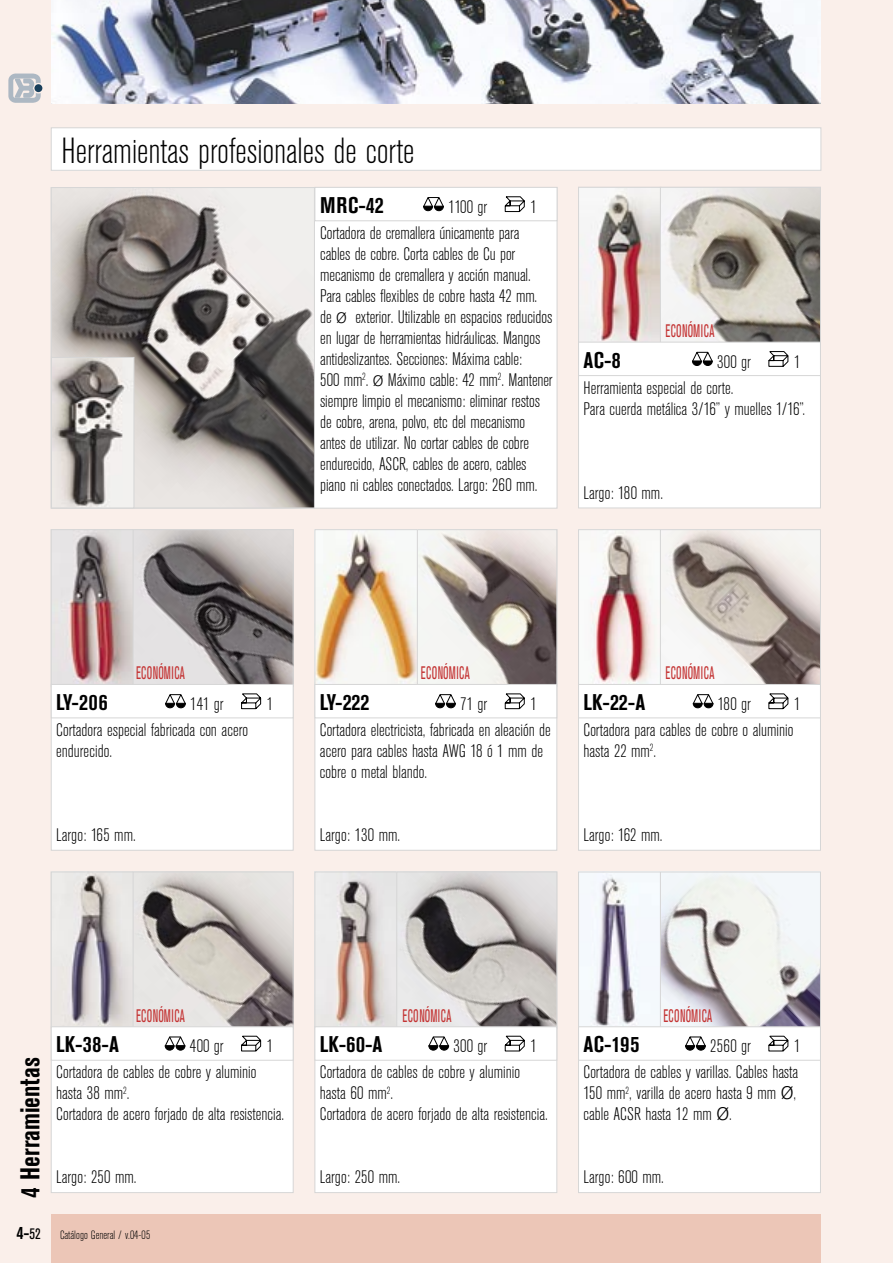
<style>
.page{position:relative;width:893px;height:1263px;background:#faefea}
.page>*{position:absolute;margin:0;border:0;box-sizing:border-box;transform-origin:0 0}
.Título{font:300 condensed 36px "Akzidenz Grotesk BE";color:#000}
.t1{font:700 condensed 27px "Akzidenz Grotesk BE";color:#000}
.datos{font:700 condensed 22.5px "Akzidenz Grotesk BE";letter-spacing:.01em;color:#000}
.datos-2{font:300 condensed 18px/21px "Akzidenz Grotesk BE";color:#000}
.rojo{font:condensed 18px "Akzidenz Grotesk BE";letter-spacing:.02em;color:#c43434;scale:.7 1}
.t2{font:700 condensed 18px "Akzidenz Grotesk BE";color:#000}
.t3{font:300 condensed 12px "Akzidenz Grotesk BE";color:#000}
.s1{font-stretch:normal;font-size:15px}
.s2{font-stretch:normal}
.s3{font-weight:400;font-size:15px}
</style>
<div class="page">
<div style="left:51px;top:1214px;width:770px;height:49px;background:#ecc6b7"></div>
<img style="left:51px;top:0;width:770px;height:103px">
<svg style="left:8px;top:73px;width:33px;height:30px"></svg>
<div style="left:51px;top:128px;width:770px;height:42px;background:#fff"></div>
<div style="left:51px;top:128px;width:770px;height:43px;border:1px solid #d6d6d6"></div>
<div style="left:51px;top:188px;width:506px;height:320px;background:#fff"></div>
<img style="left:53px;top:189px;width:260px;height:317px">
<div style="left:51px;top:187px;width:264px;height:321px;border:1px solid #d6d6d6"></div>
<svg style="left:423px;top:197px;width:21px;height:14px"></svg>
<svg style="left:504px;top:196px;width:21px;height:16px"></svg>
<div style="left:315px;top:187px;width:242px;height:34px;border:1px solid #d6d6d6"></div>
<img style="left:53px;top:359px;width:79px;height:147px">
<div style="left:51px;top:357px;width:83px;height:151px;border:1px solid #d6d6d6"></div>
<div style="left:578px;top:187px;width:242px;height:321px;background:#fff"></div>
<img style="left:580px;top:189px;width:79px;height:153px">
<div style="left:578px;top:187px;width:83px;height:157px;border:1px solid #d6d6d6"></div>
<svg style="left:662px;top:189px;width:157px;height:153px"></svg>
<div style="left:660px;top:187px;width:161px;height:157px;border:1px solid #d6d6d6"></div>
<svg style="left:692px;top:351px;width:21px;height:15px"></svg>
<svg style="left:768px;top:351px;width:21px;height:16px"></svg>
<div style="left:578px;top:342px;width:243px;height:34px;border:1px solid #d6d6d6"></div>
<div style="left:51px;top:530px;width:242px;height:320px;background:#fff"></div>
<img style="left:53px;top:531px;width:79px;height:153px">
<div style="left:51px;top:529px;width:83px;height:158px;border:1px solid #d6d6d6"></div>
<svg style="left:135px;top:531px;width:156px;height:153px;background:#979293"></svg>
<div style="left:133px;top:529px;width:160px;height:158px;border:1px solid #d6d6d6"></div>
<div style="left:51px;top:684px;width:242px;height:34px;background:#fff"></div>
<svg style="left:165px;top:694px;width:21px;height:14px"></svg>
<svg style="left:241px;top:693px;width:20px;height:16px"></svg>
<div style="left:51px;top:684px;width:242px;height:34px;border:1px solid #d6d6d6"></div>
<div style="left:315px;top:530px;width:242px;height:320px;background:#fff"></div>
<img style="left:418px;top:531px;width:137px;height:153px">
<div style="left:407px;top:529px;width:150px;height:158px;border:1px solid #d6d6d6"></div>
<div style="left:51px;top:872px;width:242px;height:320px;background:#fff"></div>
<img style="left:53px;top:874px;width:79px;height:152px">
<div style="left:51px;top:872px;width:83px;height:157px;border:1px solid #d6d6d6"></div>
<svg style="left:135px;top:874px;width:156px;height:152px;background:#bdb8b4"></svg>
<div style="left:133px;top:872px;width:160px;height:157px;border:1px solid #d6d6d6"></div>
<div style="left:51px;top:1027px;width:242px;height:33px;background:#fff"></div>
<svg style="left:165px;top:1036px;width:21px;height:14px"></svg>
<svg style="left:241px;top:1036px;width:20px;height:15px"></svg>
<div style="left:51px;top:1026px;width:242px;height:34px;border:1px solid #d6d6d6"></div>
<div style="left:315px;top:872px;width:242px;height:320px;background:#fff"></div>
<img style="left:317px;top:874px;width:79px;height:152px">
<div style="left:315px;top:872px;width:83px;height:157px;border:1px solid #d6d6d6"></div>
<svg style="left:398px;top:874px;width:157px;height:152px;background:#b7b4b3"></svg>
<div style="left:396px;top:872px;width:161px;height:157px;border:1px solid #d6d6d6"></div>
<div style="left:315px;top:1027px;width:242px;height:33px;background:#fff"></div>
<svg style="left:428px;top:1036px;width:21px;height:14px"></svg>
<svg style="left:504px;top:1036px;width:21px;height:15px"></svg>
<div style="left:315px;top:1026px;width:242px;height:34px;border:1px solid #d6d6d6"></div>
<img style="left:317px;top:531px;width:99px;height:153px">
<div style="left:315px;top:529px;width:103px;height:158px;border:1px solid #d6d6d6"></div>
<div style="left:315px;top:684px;width:242px;height:34px;background:#fff"></div>
<svg style="left:435px;top:694px;width:21px;height:14px"></svg>
<svg style="left:504px;top:693px;width:21px;height:16px"></svg>
<div style="left:315px;top:684px;width:242px;height:34px;border:1px solid #d6d6d6"></div>
<div style="left:578px;top:530px;width:242px;height:320px;background:#fff"></div>
<img style="left:590px;top:531px;width:69px;height:153px">
<div style="left:578px;top:529px;width:83px;height:158px;border:1px solid #d6d6d6"></div>
<svg style="left:662px;top:531px;width:157px;height:153px"></svg>
<div style="left:660px;top:529px;width:161px;height:158px;border:1px solid #d6d6d6"></div>
<div style="left:578px;top:684px;width:242px;height:34px;background:#fff"></div>
<svg style="left:693px;top:694px;width:21px;height:14px"></svg>
<svg style="left:768px;top:693px;width:21px;height:16px"></svg>
<div style="left:578px;top:684px;width:243px;height:34px;border:1px solid #d6d6d6"></div>
<div style="left:578px;top:872px;width:242px;height:320px;background:#fff"></div>
<img style="left:580px;top:874px;width:79px;height:152px">
<div style="left:578px;top:872px;width:83px;height:157px;border:1px solid #d6d6d6"></div>
<svg style="left:662px;top:874px;width:157px;height:152px;fill:#f1f4f0"></svg>
<div style="left:660px;top:872px;width:161px;height:157px;border:1px solid #d6d6d6"></div>
<div style="left:578px;top:1027px;width:242px;height:33px;background:#fff"></div>
<svg style="left:685px;top:1036px;width:21px;height:14px"></svg>
<svg style="left:768px;top:1036px;width:21px;height:15px"></svg>
<div style="left:578px;top:1026px;width:243px;height:34px;border:1px solid #d6d6d6"></div>
<p class="Título" style="left:61px;top:131px;width:354px">Herramientas profesionales de corte</p>
<p class="datos" style="left:320px;top:192px;width:65px">MRC-42</p>
<p class="datos-2" style="left:448px;top:197px;width:41px">1100 gr</p>
<p class="datos-2" style="left:530px;top:197px;width:8px">1</p>
<p class="datos-2" style="left:320px;top:223px;width:234px">Cortadora de cremallera únicamente para cables de cobre. Corta cables de Cu por mecanismo de cremallera y acción manual.<br>Para cables flexibles de cobre hasta 42 mm. de <span class="s1">Ø</span> exterior. Utilizable en espacios reducidos en lugar de herramientas hidráulicas. Mangos antideslizantes. Secciones: Máxima cable:<br>500 mm<sup>2</sup>. <span class="s1">Ø</span> Máximo cable: 42 mm<sup>2</sup>. Mantener siempre limpio el mecanismo: eliminar restos de cobre, arena, polvo, etc del mecanismo antes de utilizar. No cortar cables de cobre endurecido, ASCR, cables de acero, cables piano ni cables conectados. Largo: 260 mm.</p>
<p class="rojo" style="left:665px;top:321px;width:71px">ECONÓMICA</p>
<p class="datos" style="left:584px;top:347px;width:39px">AC-8</p>
<p class="datos-2" style="left:717px;top:351px;width:35px">300 gr</p>
<p class="datos-2" style="left:794px;top:351px;width:8px">1</p>
<p class="datos-2" style="left:584px;top:378px;width:151px">Herramienta especial de corte.</p>
<p class="datos-2" style="left:584px;top:399px;width:223px">Para cuerda metálica 3/16” y muelles 1/16”.</p>
<p class="datos-2" style="left:584px;top:483px;width:81px">Largo: 180 mm.</p>
<p class="rojo" style="left:136px;top:663px;width:71px">ECONÓMICA</p>
<p class="rojo" style="left:421px;top:663px;width:71px">ECONÓMICA</p>
<p class="rojo" style="left:665px;top:663px;width:71px">ECONÓMICA</p>
<p class="datos" style="left:56px;top:689px;width:53px">LY-206</p>
<p class="datos-2" style="left:190px;top:694px;width:35px">141 gr</p>
<p class="datos-2" style="left:267px;top:694px;width:8px">1</p>
<p class="datos" style="left:320px;top:689px;width:51px">LY-222</p>
<p class="datos-2" style="left:460px;top:694px;width:29px">71 gr</p>
<p class="datos-2" style="left:530px;top:694px;width:8px">1</p>
<p class="datos" style="left:584px;top:689px;width:63px">LK-22-A</p>
<p class="datos-2" style="left:718px;top:694px;width:35px">180 gr</p>
<p class="datos-2" style="left:794px;top:694px;width:8px">1</p>
<p class="datos-2" style="left:56px;top:720px;width:193px">Cortadora especial fabricada con acero endurecido.</p>
<p class="datos-2" style="left:320px;top:720px;width:232px">Cortadora electricista, fabricada en aleación de acero para cables hasta AWG 18 ó 1 mm de cobre o metal blando.</p>
<p class="datos-2" style="left:584px;top:720px;width:211px">Cortadora para cables de cobre o aluminio hasta 22 mm<sup>2</sup>.</p>
<p class="datos-2" style="left:56px;top:825px;width:81px">Largo: 165 mm.</p>
<p class="datos-2" style="left:320px;top:825px;width:82px">Largo: 130 mm.</p>
<p class="datos-2" style="left:584px;top:825px;width:81px">Largo: 162 mm.</p>
<p class="rojo" style="left:136px;top:1006px;width:71px">ECONÓMICA</p>
<p class="rojo" style="left:403px;top:1006px;width:71px">ECONÓMICA</p>
<p class="rojo" style="left:663px;top:1006px;width:71px">ECONÓMICA</p>
<p class="datos" style="left:56px;top:1031px;width:64px">LK-38-A</p>
<p class="datos-2" style="left:190px;top:1036px;width:35px">400 gr</p>
<p class="datos-2" style="left:267px;top:1036px;width:8px">1</p>
<p class="datos" style="left:320px;top:1031px;width:64px">LK-60-A</p>
<p class="datos-2" style="left:454px;top:1036px;width:35px">300 gr</p>
<p class="datos-2" style="left:530px;top:1036px;width:8px">1</p>
<p class="datos" style="left:584px;top:1031px;width:57px">AC-195</p>
<p class="datos-2" style="left:710px;top:1036px;width:42px">2560 gr</p>
<p class="datos-2" style="left:794px;top:1036px;width:8px">1</p>
<h2 class="t1" style="left:15px;top:1198px;width:142px;rotate:-90deg">4 Herramientas</h2>
<p class="datos-2" style="left:56px;top:1062px;width:202px">Cortadora de cables de cobre y aluminio hasta 38 mm<sup>2</sup>.</p>
<p class="datos-2" style="left:56px;top:1104px;width:229px">Cortadora de acero forjado de alta resistencia.</p>
<p class="datos-2" style="left:56px;top:1167px;width:82px">Largo: 250 mm.</p>
<p class="datos-2" style="left:320px;top:1062px;width:202px">Cortadora de cables de cobre y aluminio hasta 60 mm<sup>2</sup>.</p>
<p class="datos-2" style="left:320px;top:1104px;width:229px">Cortadora de acero forjado de alta resistencia.</p>
<p class="datos-2" style="left:320px;top:1167px;width:82px">Largo: 250 mm.</p>
<p class="datos-2" style="left:584px;top:1062px;width:216px;text-align:justify">Cortadora de cables y varillas. Cables hasta 150 mm<sup>2</sup>, varilla de acero hasta 9 mm <span class="s2">Ø</span>, cable ACSR hasta 12 mm <span class="s2">Ø</span>.</p>
<p class="datos-2" style="left:584px;top:1167px;width:82px">Largo: 600 mm.</p>
<p class="t2" style="left:16px;top:1222px;width:26px">4-<span class="s3">52</span></p>
<p class="t3" style="left:60px;top:1228px;width:92px">Catálogo General / v.04-05</p>
</div>
